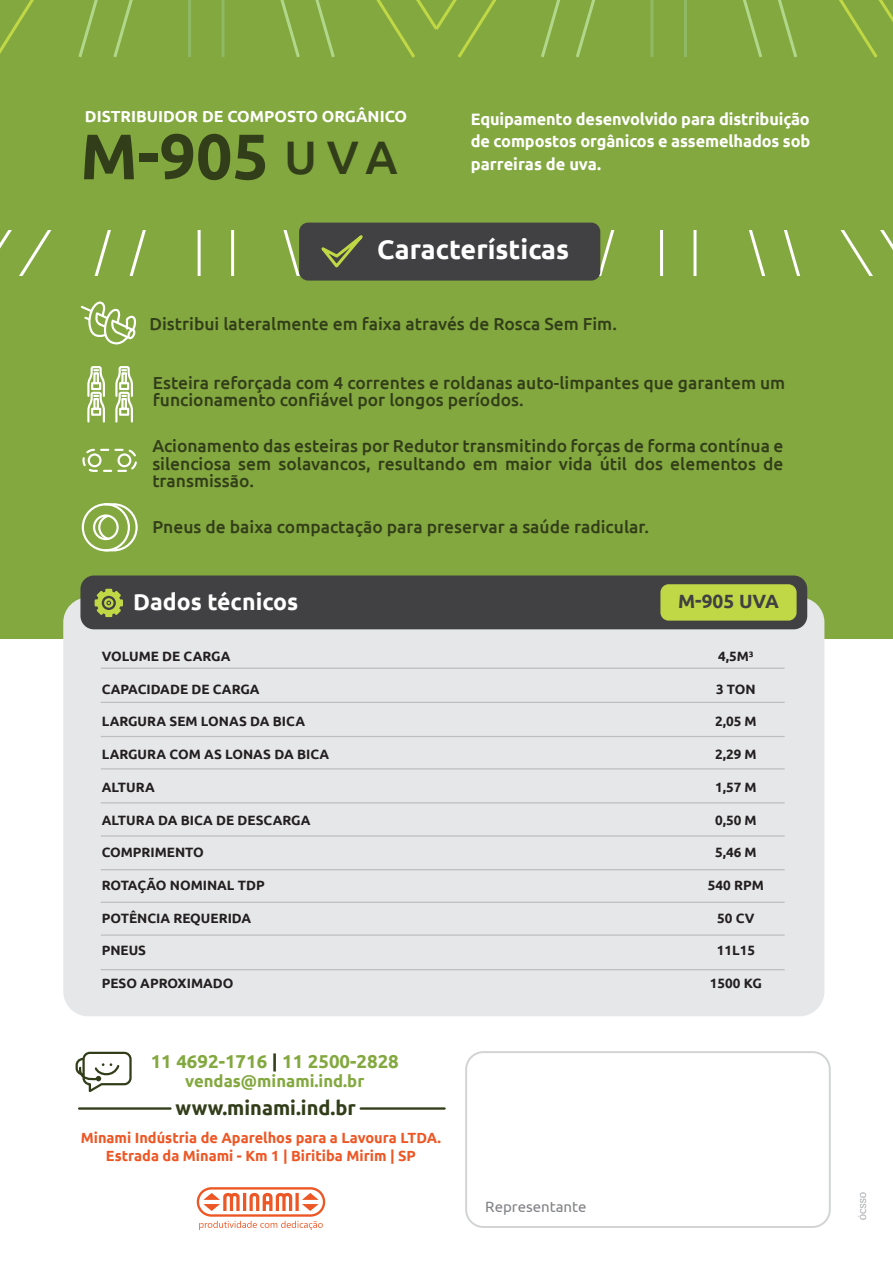
<style>
.page{position:relative;width:893px;height:1263px;background:#fff}
.page>*{position:absolute;margin:0;border:0;box-sizing:border-box;transform-origin:0 0}
.t1{font:700 64.2px "Ubuntu";color:#323e1a}
.t2{font:700 27px "Ubuntu";color:#fff}
.t3{font:700 22.95px "Ubuntu";color:#fff}
.t4{font:700 19.95px "Ubuntu";color:#323e1a}
.t5{font:700 19.2px "Ubuntu";color:#414042}
.t6{font:700 18.6px "Ubuntu";color:#83a83f}
.t7{font:500 17.4px/17.4px "Ubuntu";color:#323e1a;text-align:justify}
.t8{font:700 16.65px "Ubuntu";color:#83a83f}
.t9{font:700 16.5px/22.5px "Ubuntu";letter-spacing:-.005em;color:#fff}
.t10{font:700 15.9px "Ubuntu";color:#fff}
.t11{font:15px "Ubuntu";color:#808285}
.t12{font:700 14.7px/17.7px "Ubuntu";color:#ed5725;text-align:center}
.t13{font:700 13.5px "Ubuntu";color:#231f20}
.s1{font-weight:500;font-size:46.95px}
.s2{color:#323e1a}
</style>
<div class="page">
<div style="left:0;top:0;width:893px;height:639px;background:#83a83f"></div>
<svg style="left:197px;top:1187px;width:128px;height:43px"></svg>
<svg style="left:0;top:0;width:34px;height:54px"></svg>
<svg style="left:78px;top:0;width:20px;height:57px"></svg>
<svg style="left:113px;top:0;width:20px;height:57px"></svg>
<svg style="left:315px;top:0;width:20px;height:58px"></svg>
<svg style="left:280px;top:0;width:20px;height:58px"></svg>
<hr style="left:188px;top:0;width:3px;height:57px;background:#90b966">
<hr style="left:222px;top:0;width:3px;height:57px;background:#90b966">
<svg style="left:376px;top:0;width:120px;height:58px"></svg>
<svg style="left:839px;top:0;width:54px;height:58px"></svg>
<svg style="left:541px;top:0;width:19px;height:58px"></svg>
<svg style="left:576px;top:0;width:19px;height:58px"></svg>
<svg style="left:778px;top:0;width:19px;height:58px"></svg>
<svg style="left:743px;top:0;width:19px;height:58px"></svg>
<hr style="left:650px;top:0;width:3px;height:57px;background:#90b966">
<hr style="left:684px;top:0;width:3px;height:57px;background:#90b966">
<svg style="left:0;top:230px;width:52px;height:46px"></svg>
<svg style="left:94px;top:230px;width:17px;height:46px"></svg>
<svg style="left:129px;top:230px;width:17px;height:46px"></svg>
<svg style="left:283px;top:230px;width:17px;height:46px"></svg>
<hr style="left:198px;top:230px;width:3px;height:46px;background:#fff">
<hr style="left:231px;top:230px;width:3px;height:46px;background:#fff">
<svg style="left:840px;top:230px;width:53px;height:46px"></svg>
<svg style="left:599px;top:230px;width:16px;height:46px"></svg>
<svg style="left:784px;top:230px;width:17px;height:46px"></svg>
<svg style="left:749px;top:230px;width:17px;height:46px"></svg>
<hr style="left:660px;top:230px;width:3px;height:46px;background:#fff">
<hr style="left:693px;top:230px;width:3px;height:46px;background:#fff">
<div style="left:63px;top:597px;width:761px;height:419px;background:#e6e7e8;border-radius:25px"></div>
<hr style="left:101px;top:668px;width:684px;height:1px;background:#bcbec0">
<hr style="left:101px;top:702px;width:684px;height:1px;background:#bcbec0">
<hr style="left:101px;top:736px;width:684px;height:1px;background:#bcbec0">
<hr style="left:101px;top:768px;width:684px;height:1px;background:#bcbec0">
<hr style="left:101px;top:802px;width:684px;height:1px;background:#bcbec0">
<hr style="left:101px;top:835px;width:684px;height:2px;background:#bcbec0">
<hr style="left:101px;top:869px;width:684px;height:1px;background:#bcbec0">
<hr style="left:101px;top:902px;width:684px;height:1px;background:#bcbec0">
<hr style="left:101px;top:934px;width:684px;height:2px;background:#bcbec0">
<hr style="left:101px;top:969px;width:684px;height:1px;background:#bcbec0">
<div style="left:80px;top:575px;width:727px;height:54px;background:#414042;border-radius:14px"></div>
<svg style="left:95px;top:589px;width:28px;height:28px"></svg>
<div style="left:660px;top:584px;width:137px;height:37px;background:#c1d846;border-radius:8px"></div>
<div style="left:82px;top:449px;width:55px;height:23px;border:2px dashed #fff;border-radius:11px"></div>
<div style="left:88px;top:453px;width:14px;height:14px;border:2px solid #fff;border-radius:50%"></div>
<div style="left:117px;top:453px;width:14px;height:14px;border:2px solid #fff;border-radius:50%"></div>
<div style="left:299px;top:223px;width:301px;height:58px;background:#414042;border-radius:9px"></div>
<svg style="left:315px;top:222px;width:203px;height:46px"></svg>
<div style="left:465px;top:1051px;width:366px;height:177px;border:2px solid #d1d3d4;border-radius:17px"></div>
<div style="left:82px;top:1052px;width:50px;height:33px;border:2px solid #323e1a;border-radius:6px"></div>
<svg style="left:75px;top:1057px;width:45px;height:25px"></svg>
<hr style="left:361px;top:1107px;width:84px;height:3px;background:#323e1a">
<hr style="left:79px;top:1107px;width:91px;height:3px;background:#323e1a">
<svg style="left:858px;top:1192px;width:8px;height:28px"></svg>
<svg style="left:80px;top:301px;width:57px;height:44px"></svg>
<div style="left:82px;top:503px;width:48px;height:48px;border:2px solid #fff;border-radius:50%"></div>
<div style="left:93px;top:514px;width:26px;height:26px;border:2px solid #fff;border-radius:50%"></div>
<svg style="left:97px;top:503px;width:41px;height:49px"></svg>
<svg style="left:87px;top:366px;width:18px;height:57px"></svg>
<svg style="left:115px;top:366px;width:18px;height:57px"></svg>
<p class="t10" style="left:85px;top:107px;width:324px">DISTRIBUIDOR DE COMPOSTO ORGÂNICO</p>
<p class="t9" style="left:471px;top:107px;width:341px">Equipamento desenvolvido para distribuição de compostos orgânicos e assemelhados sob</p>
<h1 class="t1" style="left:80px;top:117px;width:319px">M-905 <span class="s1">U VA</span></h1>
<p class="t9" style="left:471px;top:152px;width:132px">parreiras de uva.</p>
<h2 class="t2" style="left:377px;top:233px;width:193px">Características</h2>
<p class="t7" style="left:150px;top:315px;width:469px">Distribui lateralmente em faixa através de Rosca Sem Fim.</p>
<p class="t7" style="left:153px;top:373px;width:634px">Esteira reforçada com 4 correntes e roldanas auto-limpantes que garantem um funcionamento confiável por longos períodos.</p>
<p class="t7" style="left:152px;top:437px;width:633px">Acionamento das esteiras por Redutor transmitindo forças de forma contínua e silenciosa sem solavancos, resultando em maior vida útil dos elementos de transmissão.</p>
<p class="t7" style="left:152px;top:517px;width:498px">Pneus de baixa compactação para preservar a saúde radicular.</p>
<h3 class="t3" style="left:133px;top:587px;width:167px">Dados técnicos</h3>
<p class="t5" style="left:678px;top:589px;width:102px">M-905 UVA</p>
<p class="t13" style="left:102px;top:648px;width:130px">VOLUME DE CARGA</p>
<p class="t13" style="left:102px;top:681px;width:159px">CAPACIDADE DE CARGA</p>
<p class="t13" style="left:102px;top:713px;width:205px">LARGURA SEM LONAS DA BICA</p>
<p class="t13" style="left:102px;top:746px;width:229px">LARGURA COM AS LONAS DA BICA</p>
<p class="t13" style="left:102px;top:779px;width:55px">ALTURA</p>
<p class="t13" style="left:102px;top:811px;width:210px">ALTURA DA BICA DE DESCARGA</p>
<p class="t13" style="left:102px;top:844px;width:104px">COMPRIMENTO</p>
<p class="t13" style="left:102px;top:877px;width:165px">ROTAÇÃO NOMINAL TDP</p>
<p class="t13" style="left:102px;top:910px;width:151px">POTÊNCIA REQUERIDA</p>
<p class="t13" style="left:102px;top:942px;width:46px">PNEUS</p>
<p class="t13" style="left:102px;top:975px;width:133px">PESO APROXIMADO</p>
<p class="t6" style="left:151px;top:1050px;width:250px">11 4692-1716 <span class="s2">|</span> 11 2500-2828</p>
<p class="t8" style="left:185px;top:1071px;width:181px">vendas@minami.ind.br</p>
<p class="t4" style="left:176px;top:1096px;width:182px">www.minami.ind.br</p>
<p class="t12" style="left:81px;top:1128px;width:362px">Minami Indústria de Aparelhos para a Lavoura LTDA.<br>Estrada da Minami - Km 1 | Biritiba Mirim | SP</p>
<p class="t11" style="left:485px;top:1197px;width:103px">Representante</p>
<p class="t13" style="left:718px;top:648px;width:37px">4,5M³</p>
<p class="t13" style="left:716px;top:681px;width:41px">3 TON</p>
<p class="t13" style="left:715px;top:713px;width:43px">2,05 M</p>
<p class="t13" style="left:715px;top:746px;width:43px">2,29 M</p>
<p class="t13" style="left:715px;top:779px;width:43px">1,57 M</p>
<p class="t13" style="left:715px;top:811px;width:43px">0,50 M</p>
<p class="t13" style="left:715px;top:844px;width:43px">5,46 M</p>
<p class="t13" style="left:708px;top:877px;width:58px">540 RPM</p>
<p class="t13" style="left:717px;top:910px;width:39px">50 CV</p>
<p class="t13" style="left:717px;top:942px;width:40px">11L15</p>
<p class="t13" style="left:710px;top:975px;width:53px">1500 KG</p>
</div>
